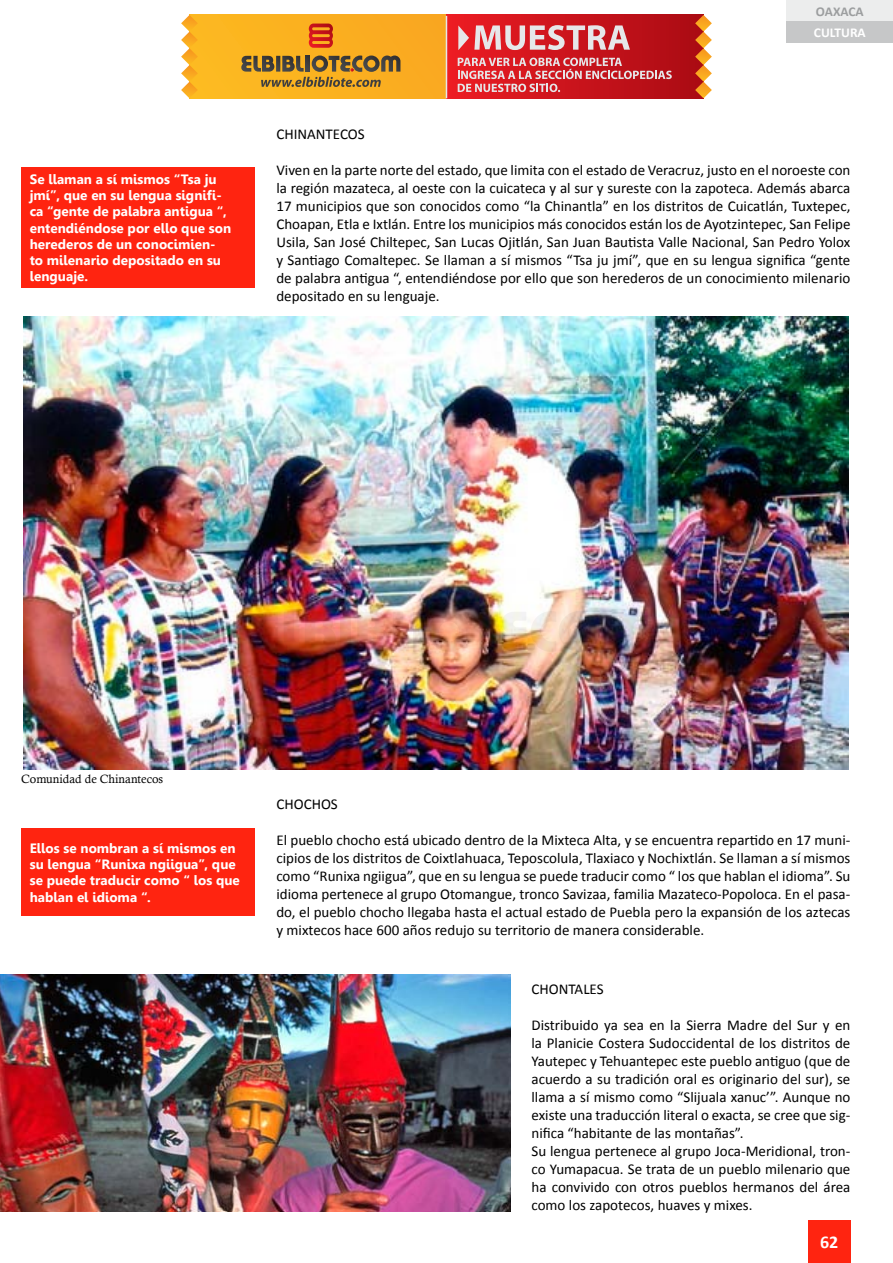
<style>
.page{position:relative;width:893px;height:1263px;background:#fff}
.page>*{position:absolute;margin:0;border:0;box-sizing:border-box;transform-origin:0 0}
.t1{font:700 18px "Calibri";color:#fff}
.t2{font:15px/18px "Calibri";color:#000;text-align:justify}
.t3{font:700 13.5px/16.2px "Gisha";color:#fff}
.t4{font:700 13.5px "Calibri";color:#fff}
.t5{font:700 13.5px "Calibri";color:#9c9e9f}
.t6{font:12px "Calisto";color:#000}
</style>
<div class="page">
<div style="left:808px;top:1220px;width:42px;height:43px;background:#ff2410"></div>
<div style="left:787px;top:0;width:106px;height:21px;background:#eceded"></div>
<div style="left:787px;top:21px;width:106px;height:22px;background:#c6c7c8"></div>
<div style="left:21px;top:167px;width:234px;height:121px;background:#ff2410"></div>
<img style="left:23px;top:317px;width:825px;height:453px">
<div style="left:21px;top:828px;width:234px;height:88px;background:#ff2410"></div>
<img style="left:0;top:975px;width:510px;height:237px">
<svg style="left:249px;top:612px;width:29px;height:39px"></svg>
<img style="left:284px;top:612px;width:56px;height:39px">
<svg style="left:340px;top:612px;width:11px;height:39px"></svg>
<img style="left:357px;top:612px;width:52px;height:39px">
<svg style="left:413px;top:612px;width:11px;height:39px"></svg>
<img style="left:429px;top:611px;width:223px;height:41px">
<svg style="left:181px;top:15px;width:531px;height:83px;background:#dc7336"></svg>
<p class="t3" style="left:30px;top:171px;width:203px">Se llaman a sí mismos “Tsa ju jmí”, que en su lengua signifi&shy;ca “gente de palabra antigua “, entendiéndose por ello que son herederos de un conocimien&shy;to milenario depositado en su lenguaje.</p>
<p class="t5" style="left:816px;top:3px;width:49px">OAXACA</p>
<p class="t4" style="left:814px;top:24px;width:53px">CULTURA</p>
<p class="t2" style="left:276px;top:124px;width:90px">CHINANTECOS</p>
<p class="t2" style="left:276px;top:160px;width:576px">Viven en la parte norte del estado, que limita con el estado de Veracruz, justo en el noroeste con la región mazateca, al oeste con la cuicateca y al sur y sureste con la zapoteca. Además abarca 17 municipios que son conocidos como “la Chinantla” en los distritos de Cuicatlán, Tuxtepec, Choapan, Etla e Ixtlán. Entre los municipios más conocidos están los de Ayotzintepec, San Felipe Usila, San José Chiltepec, San Lucas Ojitlán, San Juan Bautista Valle Nacional, San Pedro Yolox y Santiago Comaltepec. Se llaman a sí mismos “Tsa ju jmí”, que en su lengua significa “gente de palabra antigua “, entendiéndose por ello que son herederos de un conocimiento milenario depositado en su lenguaje.</p>
<p class="t6" style="left:21px;top:771px;width:143px">Comunidad de Chinantecos</p>
<p class="t3" style="left:30px;top:840px;width:212px">Ellos se nombran a sí mismos en su lengua “Runixa ngiigua”, que se puede traducir como “ los que hablan el idioma “.</p>
<p class="t2" style="left:276px;top:795px;width:63px">CHOCHOS</p>
<p class="t2" style="left:276px;top:831px;width:576px">El pueblo chocho está ubicado dentro de la Mixteca Alta, y se encuentra repartido en 17 muni&shy;cipios de los distritos de Coixtlahuaca, Teposcolula, Tlaxiaco y Nochixtlán. Se llaman a sí mismos como “Runixa ngiigua”, que en su lengua se puede traducir como “ los que hablan el idioma”. Su idioma pertenece al grupo Otomangue, tronco Savizaa, familia Mazateco-Popoloca. En el pasa&shy;do, el pueblo chocho llegaba hasta el actual estado de Puebla pero la expansión de los aztecas y mixtecos hace 600 años redujo su territorio de manera considerable.</p>
<p class="t2" style="left:531px;top:979px;width:74px">CHONTALES</p>
<p class="t2" style="left:531px;top:1015px;width:320px;text-align:left">Distribuido ya sea en la Sierra Madre del Sur y en la Planicie Costera Sudoccidental de los distritos de Yautepec y Tehuantepec este pueblo antiguo (que de acuerdo a su tradición oral es originario del sur), se llama a sí mismo como “Slijuala xanuc’”. Aunque no existe una traducción literal o exacta, se cree que sig&shy;nifica “habitante de las montañas”.<br>Su lengua pertenece al grupo Joca-Meridional, tron&shy;co Yumapacua. Se trata de un pueblo milenario que ha convivido con otros pueblos hermanos del área como los zapotecos, huaves y mixes.</p>
<p class="t1" style="left:820px;top:1231px;width:20px">62</p>
</div>
